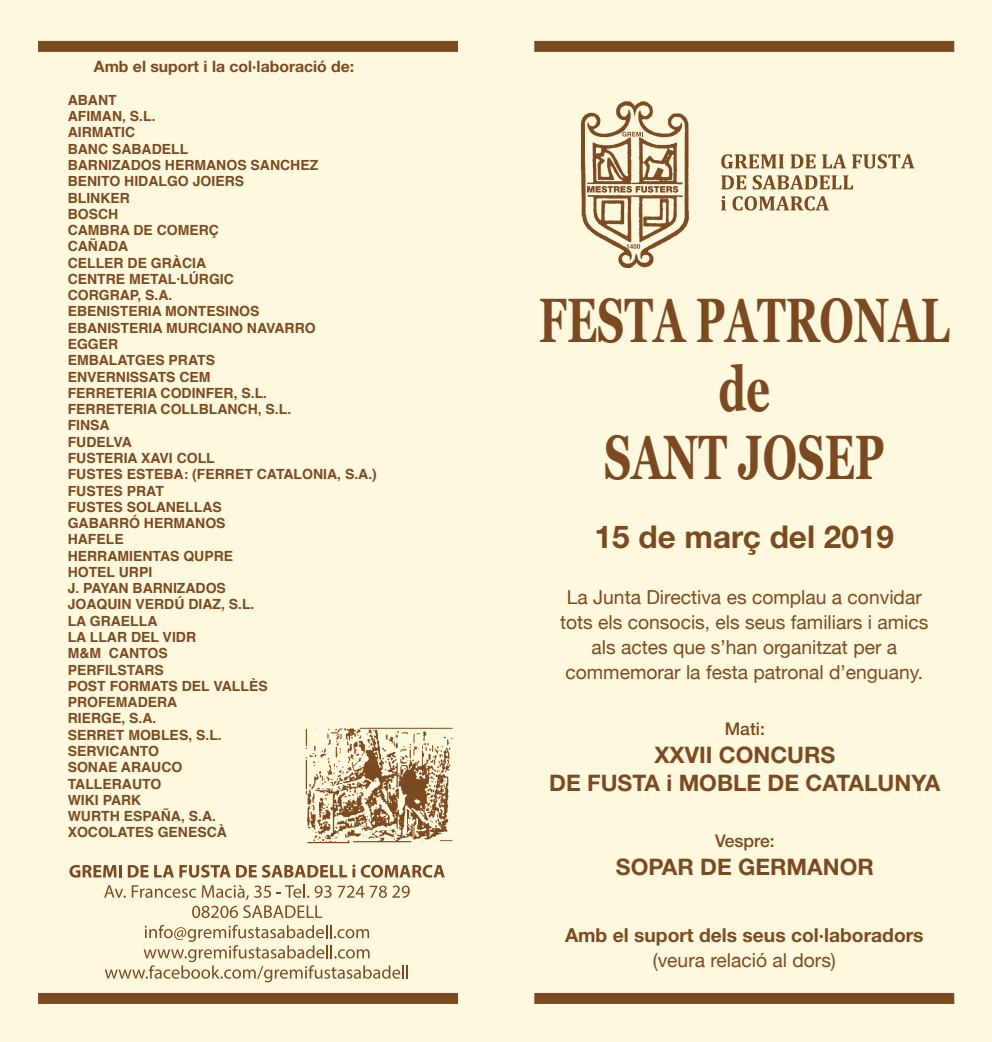
<style>
.page{position:relative;width:992px;height:1042px;background:#fef8df}
.page>*{position:absolute;margin:0;border:0;box-sizing:border-box;transform-origin:0 0}
.t1{font:700 62.82px/68.2px "Georgia";color:#7c4a20;text-align:center;scale:.67 1}
.t2{font:700 31.5px "Helvetica Neue LT Std";color:#7c4a20}
.t3{font:700 22.75px/28px "Helvetica Neue LT Std";color:#7c4a20;text-align:center}
.t4{font:19.25px/25px "Helvetica Neue";color:#7c4a20;text-align:center}
.t5{font:700 19.25px "Helvetica Neue LT Std";color:#7c4a20}
.t6{font:500 17.5px "Helvetica Neue LT Std";color:#7c4a20}
.t7{font:700 15.75px "Helvetica Neue LT Std";color:#7c4a20}
.t8{font:700 14px/16.3px "Helvetica";color:#7c4a20}
</style>
<div class="page">
<svg style="left:721px;top:196px;width:5px;height:14px"></svg>
<svg style="left:732px;top:196px;width:97px;height:15px"></svg>
<svg style="left:721px;top:175px;width:25px;height:14px"></svg>
<svg style="left:752px;top:175px;width:101px;height:15px;background:#c9b191"></svg>
<svg style="left:721px;top:154px;width:63px;height:15px"></svg>
<svg style="left:790px;top:154px;width:25px;height:14px"></svg>
<svg style="left:822px;top:154px;width:24px;height:14px"></svg>
<svg style="left:852px;top:154px;width:62px;height:15px"></svg>
<img style="left:574px;top:93px;width:117px;height:178px">
<svg style="left:622px;top:132px;width:20px;height:5px"></svg>
<svg style="left:626px;top:244px;width:14px;height:5px"></svg>
<svg style="left:587px;top:186px;width:91px;height:7px"></svg>
<div style="left:534px;top:41px;width:420px;height:11px;background:#7c4a20;border:1px solid #7c4a20"></div>
<div style="left:534px;top:993px;width:420px;height:10px;background:#7c4a20"></div>
<div style="left:38px;top:41px;width:420px;height:11px;background:#7c4a20;border:1px solid #7c4a20"></div>
<div style="left:38px;top:993px;width:420px;height:10px;background:#7c4a20"></div>
<svg style="left:105px;top:925px;width:303px;height:57px;background:#e8dbbf"></svg>
<svg style="left:104px;top:885px;width:22px;height:13px"></svg>
<svg style="left:132px;top:884px;width:199px;height:34px;background:#e7d9bd"></svg>
<svg style="left:338px;top:885px;width:26px;height:12px"></svg>
<svg style="left:370px;top:885px;width:40px;height:13px"></svg>
<svg style="left:69px;top:865px;width:53px;height:12px"></svg>
<svg style="left:128px;top:865px;width:20px;height:12px"></svg>
<svg style="left:154px;top:864px;width:201px;height:13px;background:#c7ae8e"></svg>
<svg style="left:361px;top:865px;width:84px;height:12px"></svg>
<img style="left:304px;top:724px;width:152px;height:120px">
<p class="t7" style="left:94px;top:57px;width:262px">Amb el suport i la col·laboració de:</p>
<p class="t8" style="left:68px;top:92px;width:311px">ABANT<br>AFIMAN, S.L.<br>AIRMATIC<br>BANC SABADELL<br>BARNIZADOS HERMANOS SANCHEZ<br>BENITO HIDALGO JOIERS<br>BLINKER<br>BOSCH<br>CAMBRA DE COMERÇ<br>CAÑADA<br>CELLER DE GRÀCIA<br>CENTRE METAL·LÚRGIC<br>CORGRAP, S.A.<br>EBENISTERIA MONTESINOS<br>EBANISTERIA MURCIANO NAVARRO<br>EGGER<br>EMBALATGES PRATS<br>ENVERNISSATS CEM<br>FERRETERIA CODINFER, S.L.<br>FERRETERIA COLLBLANCH, S.L.<br>FINSA<br>FUDELVA<br>FUSTERIA XAVI COLL<br>FUSTES ESTEBA: (FERRET CATALONIA, S.A.)<br>FUSTES PRAT<br>FUSTES SOLANELLAS<br>GABARRÓ HERMANOS<br>HAFELE<br>HERRAMIENTAS QUPRE<br>HOTEL URPI<br>J. PAYAN BARNIZADOS<br>JOAQUIN VERDÚ DIAZ, S.L.<br>LA GRAELLA<br>LA LLAR DEL VIDR<br>M&amp;M CANTOS<br>PERFILSTARS<br>POST FORMATS DEL VALLÈS<br>PROFEMADERA<br>RIERGE, S.A.<br>SERRET MOBLES, S.L.<br>SERVICANTO<br>SONAE ARAUCO<br>TALLERAUTO<br>WIKI PARK<br>WURTH ESPAÑA, S.A.<br>XOCOLATES GENESCÀ</p>
<h1 class="t1" style="left:539px;top:283px;width:615px">FESTA PATRONAL de<br>SANT JOSEP</h1>
<h2 class="t2" style="left:594px;top:518px;width:301px">15 de març del 2019</h2>
<h3 class="t4" style="left:560px;top:585px;width:370px">La Junta Directiva es complau a convidar tots els consocis, els seus familiars i amics als actes que s’han organitzat per a commemorar la festa patronal d’enguany.</h3>
<p class="t6" style="left:724px;top:718px;width:42px">Mati:</p>
<h3 class="t3" style="left:549px;top:740px;width:393px">XXVII CONCURS<br>DE FUSTA i MOBLE DE CATALUNYA</h3>
<p class="t6" style="left:715px;top:830px;width:61px">Vespre:</p>
<h3 class="t3" style="left:616px;top:852px;width:259px">SOPAR DE GERMANOR</h3>
<h3 class="t5" style="left:565px;top:923px;width:360px">Amb el suport dels seus col·laboradors</h3>
<h3 class="t4" style="left:652px;top:947px;width:185px">(veura relació al dors)</h3>
</div>
